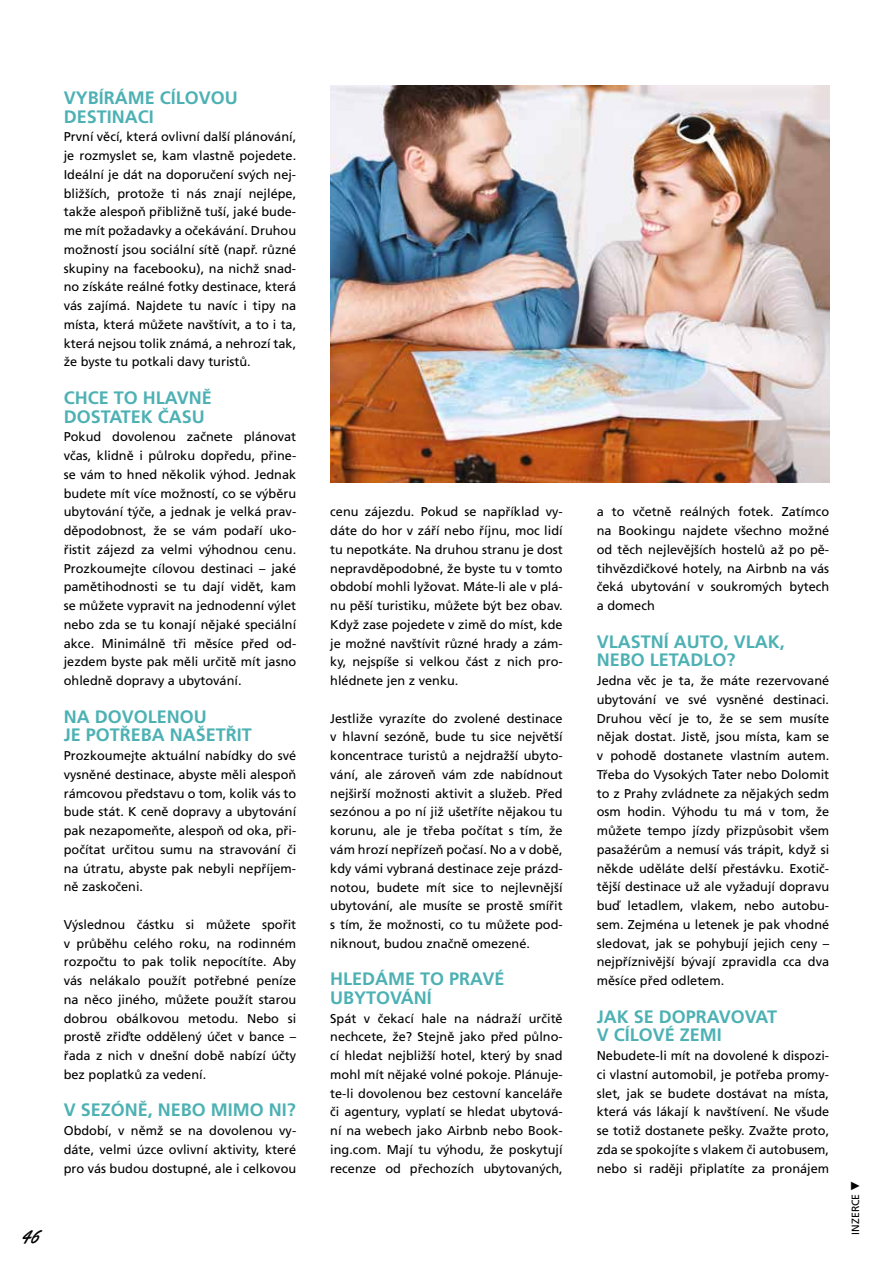
<style>
.page{position:relative;width:893px;height:1263px;background:#fff}
.page>*{position:absolute;margin:0;border:0;box-sizing:border-box;transform-origin:0 0}
.t1{font:21px "Yellowtail";color:#000}
.t2{font:700 18px/18.8px "Frutiger OT";color:#4db1b4}
.t3{font:12.75px/18.8px "Frutiger OT";color:#000;text-align:justify}
.t4{font:12px "Impact";color:#000}
.t5{font:10.5px "Frutiger OT";color:#000}
</style>
<div class="page">
<img style="left:330px;top:85px;width:499px;height:397px">
<h2 class="t2" style="left:64px;top:88px;width:176px">VYBÍRÁME CÍLOVOU<br>DESTINACI</h2>
<p class="t3" style="left:64px;top:128px;width:234px">První věcí, která ovlivní další plánování, je rozmyslet se, kam vlastně pojedete.<br>Ideální je dát na doporučení svých nej&shy;bližších, protože ti nás znají nejlépe, takže alespoň přibližně tuší, jaké bude&shy;me mít požadavky a očekávání. Druhou možností jsou sociální sítě (např. různé skupiny na facebooku), na nichž snad&shy;no získáte reálné fotky destinace, která vás zajímá. Najdete tu navíc i tipy na místa, která můžete navštívit, a to i ta, která nejsou tolik známá, a nehrozí tak, že byste tu potkali davy turistů.</p>
<h2 class="t2" style="left:64px;top:388px;width:150px">CHCE TO HLAVNĚ<br>DOSTATEK ČASU</h2>
<p class="t3" style="left:64px;top:428px;width:234px">Pokud dovolenou začnete plánovat včas, klidně i půlroku dopředu, přine&shy;se vám to hned několik výhod. Jednak budete mít více možností, co se výběru ubytování týče, a jednak je velká prav&shy;děpodobnost, že se vám podaří uko&shy;řistit zájezd za velmi výhodnou cenu.<br>Prozkoumejte cílovou destinaci – jaké pamětihodnosti se tu dají vidět, kam se můžete vypravit na jednodenní výlet nebo zda se tu konají nějaké speciální akce. Minimálně tři měsíce před od&shy;jezdem byste pak měli určitě mít jasno ohledně dopravy a ubytování.</p>
<h2 class="t2" style="left:64px;top:707px;width:190px">NA DOVOLENOU<br>JE POTŘEBA NAŠETŘIT</h2>
<p class="t3" style="left:64px;top:747px;width:234px">Prozkoumejte aktuální nabídky do své vysněné destinace, abyste měli alespoň rámcovou představu o tom, kolik vás to bude stát. K ceně dopravy a ubytování pak nezapomeňte, alespoň od oka, při&shy;počítat určitou sumu na stravování či na útratu, abyste pak nebyli nepříjem&shy;ně zaskočeni.</p>
<p class="t3" style="left:64px;top:915px;width:234px">Výslednou částku si můžete spořit v průběhu celého roku, na rodinném rozpočtu to pak tolik nepocítíte. Aby vás nelákalo použít potřebné peníze na něco jiného, můžete použít starou dobrou obálkovou metodu. Nebo si prostě zřiďte oddělený účet v bance – řada z nich v dnešní době nabízí účty bez poplatků za vedení.</p>
<h2 class="t2" style="left:64px;top:1101px;width:234px">V SEZÓNĚ, NEBO MIMO NI?</h2>
<p class="t3" style="left:64px;top:1122px;width:234px">Období, v němž se na dovolenou vy&shy;dáte, velmi úzce ovlivní aktivity, které pro vás budou dostupné, ale i celkovou</p>
<h1 class="t1" style="left:21px;top:1222px;width:19px">46</h1>
<p class="t3" style="left:330px;top:503px;width:234px">cenu zájezdu. Pokud se například vy&shy;dáte do hor v září nebo říjnu, moc lidí tu nepotkáte. Na druhou stranu je dost nepravděpodobné, že byste tu v tomto období mohli lyžovat. Máte-li ale v plá&shy;nu pěší turistiku, můžete být bez obav.<br>Když zase pojedete v zimě do míst, kde je možné navštívit různé hrady a zám&shy;ky, nejspíše si velkou část z nich pro&shy;hlédnete jen z venku.</p>
<p class="t3" style="left:330px;top:709px;width:234px">Jestliže vyrazíte do zvolené destinace v hlavní sezóně, bude tu sice největší koncentrace turistů a nejdražší ubyto&shy;vání, ale zároveň vám zde nabídnout nejširší možnosti aktivit a služeb. Před sezónou a po ní již ušetříte nějakou tu korunu, ale je třeba počítat s tím, že vám hrozí nepřízeň počasí. No a v době, kdy vámi vybraná destinace zeje prázd&shy;notou, budete mít sice to nejlevnější ubytování, ale musíte se prostě smířit s tím, že možnosti, co tu můžete pod&shy;niknout, budou značně omezené.</p>
<h2 class="t2" style="left:330px;top:969px;width:176px">HLEDÁME TO PRAVÉ<br>UBYTOVÁNÍ</h2>
<p class="t3" style="left:330px;top:1009px;width:234px">Spát v čekací hale na nádraží určitě nechcete, že? Stejně jako před půlno&shy;cí hledat nejbližší hotel, který by snad mohl mít nějaké volné pokoje. Plánuje&shy;te-li dovolenou bez cestovní kanceláře či agentury, vyplatí se hledat ubytová&shy;ní na webech jako Airbnb nebo Book&shy;ing.com. Mají tu výhodu, že poskytují recenze od přechozích ubytovaných,</p>
<p class="t3" style="left:597px;top:503px;width:234px">a to včetně reálných fotek. Zatímco na Bookingu najdete všechno možné od těch nejlevějších hostelů až po pě&shy;tihvězdičkové hotely, na Airbnb na vás čeká ubytování v soukromých bytech a domech</p>
<h2 class="t2" style="left:597px;top:632px;width:190px">VLASTNÍ AUTO, VLAK,<br>NEBO LETADLO?</h2>
<p class="t3" style="left:597px;top:672px;width:234px">Jedna věc je ta, že máte rezervované ubytování ve své vysněné destinaci.<br>Druhou věcí je to, že se sem musíte nějak dostat. Jistě, jsou místa, kam se v pohodě dostanete vlastním autem.<br>Třeba do Vysokých Tater nebo Dolomit to z Prahy zvládnete za nějakých sedm osm hodin. Výhodu tu má v tom, že můžete tempo jízdy přizpůsobit všem pasažérům a nemusí vás trápit, když si někde uděláte delší přestávku. Exotič&shy;tější destinace už ale vyžadují dopravu buď letadlem, vlakem, nebo autobu&shy;sem. Zejména u letenek je pak vhodné sledovat, jak se pohybují jejich ceny – nejpříznivější bývají zpravidla cca dva měsíce před odletem.</p>
<h2 class="t2" style="left:597px;top:1007px;width:182px">JAK SE DOPRAVOVAT<br>V CÍLOVÉ ZEMI</h2>
<p class="t3" style="left:597px;top:1047px;width:234px">Nebudete-li mít na dovolené k dispozi&shy;ci vlastní automobil, je potřeba promy&shy;slet, jak se budete dostávat na místa, která vás lákají k navštívení. Ne všude se totiž dostanete pešky. Zvažte proto, zda se spokojíte s vlakem či autobusem, nebo si raději připlatíte za pronájem</p>
<p class="t4" style="left:850px;top:1176px;width:13px">►</p>
<p class="t5" style="left:850px;top:1234px;width:42px;rotate:-90deg">INZERCE</p>
</div>
